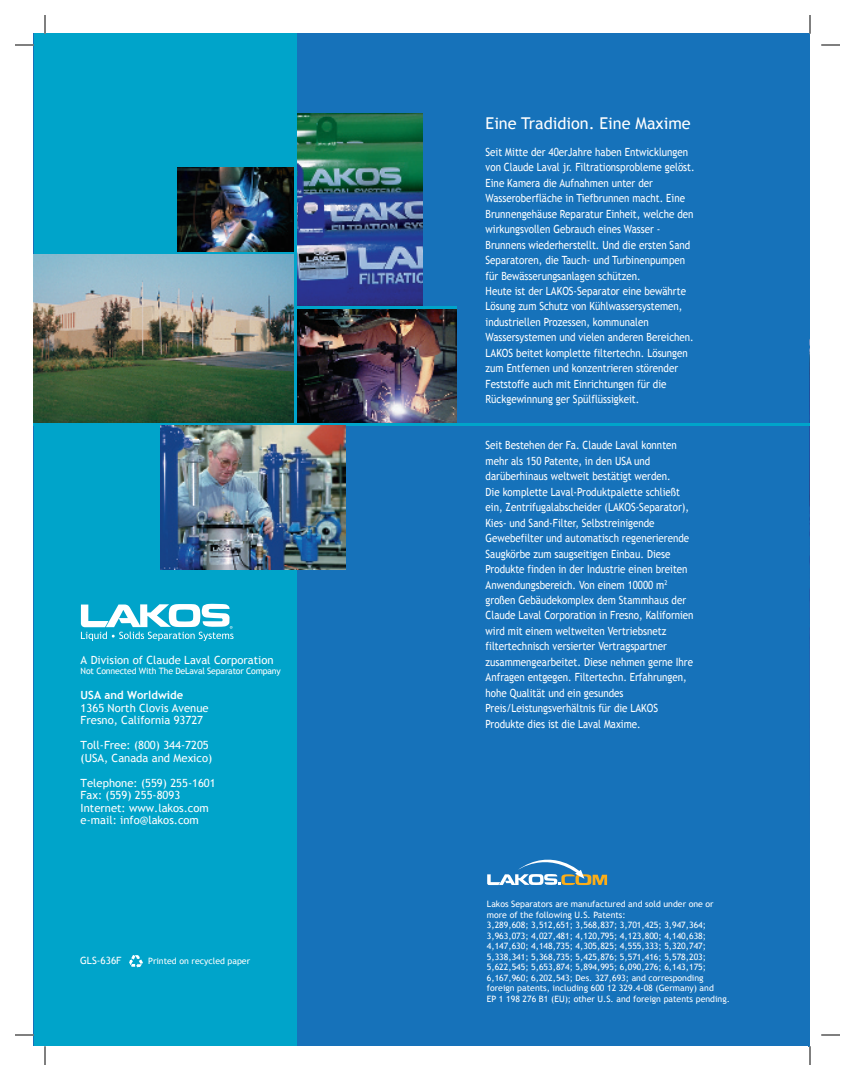
<style>
.page{position:relative;width:855px;height:1080px;background:#fff}
.page>*{position:absolute;margin:0;border:0;box-sizing:border-box;transform-origin:0 0}
.t1{font:16.25px "Trebuchet MS";color:#fff}
.t2{font:11.25px/15.5px "Trebuchet MS";color:#fff;scale:.87 1}
.t3{font:11.25px/12.5px "Trebuchet MS";color:#fff}
.t4{font:700 11.25px "Trebuchet MS";color:#fff}
.t5{font:10px "Trebuchet MS";color:#fff}
.t6{font:8.75px/10.5px "Trebuchet MS";color:#fff}
.t7{font:8.75px "Trebuchet MS";letter-spacing:-.02em;color:#fff}
</style>
<div class="page">
<img style="left:809px;top:34px;width:1px;height:1012px">
<div style="left:34px;top:34px;width:775px;height:1012px;background:#1672ba"></div>
<div style="left:34px;top:34px;width:262px;height:1012px;background:#00a4ca"></div>
<img style="left:34px;top:254px;width:260px;height:169px">
<img style="left:297px;top:308px;width:160px;height:115px">
<img style="left:178px;top:168px;width:116px;height:84px">
<img style="left:297px;top:114px;width:126px;height:192px">
<hr style="left:294px;top:34px;width:3px;height:1012px;background:#00a4ca">
<hr style="left:34px;top:423px;width:776px;height:3px;background:#00a4ca">
<hr style="left:295px;top:306px;width:162px;height:2px;background:#00a4ca">
<img style="left:160px;top:426px;width:186px;height:143px">
<svg style="left:129px;top:955px;width:14px;height:13px"></svg>
<svg style="left:487px;top:859px;width:120px;height:26px"></svg>
<svg style="left:81px;top:604px;width:153px;height:37px"></svg>
<svg style="left:15px;top:44px;width:19px;height:2px"></svg>
<svg style="left:821px;top:44px;width:19px;height:2px"></svg>
<svg style="left:15px;top:1034px;width:19px;height:2px"></svg>
<svg style="left:821px;top:1034px;width:19px;height:2px"></svg>
<svg style="left:44px;top:15px;width:2px;height:19px"></svg>
<svg style="left:44px;top:1046px;width:2px;height:19px"></svg>
<svg style="left:809px;top:15px;width:2px;height:19px"></svg>
<svg style="left:809px;top:1046px;width:2px;height:19px"></svg>
<p class="t3" style="left:81px;top:654px;width:194px">A Division of Claude Laval Corporation</p>
<p class="t7" style="left:81px;top:666px;width:202px">Not Connected With The DeLaval Separator Company</p>
<p class="t4" style="left:81px;top:689px;width:104px">USA and Worldwide</p>
<p class="t3" style="left:81px;top:702px;width:129px">1365 North Clovis Avenue<br>Fresno, California 93727</p>
<p class="t3" style="left:81px;top:739px;width:133px">Toll-Free: (800) 344-7205 (USA, Canada and Mexico)</p>
<p class="t3" style="left:81px;top:777px;width:137px">Telephone: (559) 255-1601<br>Fax: (559) 255-8093<br>Internet: www.lakos.com e-mail: info@lakos.com</p>
<p class="t5" style="left:80px;top:954px;width:43px">GLS-636F</p>
<p class="t6" style="left:148px;top:955px;width:103px">Printed on recycled paper</p>
<h1 class="t1" style="left:486px;top:114px;width:207px">Eine Tradidion. Eine Maxime</h1>
<p class="t2" style="left:486px;top:144px;width:242px">Seit Mitte der 40erJahre haben Entwicklungen von Claude Laval jr. Filtrationsprobleme gelöst.<br>Eine Kamera die Aufnahmen unter der Wasseroberfläche in Tiefbrunnen macht. Eine Brunnengehäuse Reparatur Einheit, welche den wirkungsvollen Gebrauch eines Wasser - Brunnens wiederherstellt. Und die ersten Sand Separatoren, die Tauch- und Turbinenpumpen für Bewässerungsanlagen schützen.<br>Heute ist der LAKOS-Separator eine bewährte Lösung zum Schutz von Kühlwassersystemen, industriellen Prozessen, kommunalen Wassersystemen und vielen anderen Bereichen.<br>LAKOS beitet komplette filtertechn. Lösungen zum Entfernen und konzentrieren störender Feststoffe auch mit Einrichtungen für die Rückgewinnung ger Spülflüssigkeit.</p>
<p class="t2" style="left:486px;top:438px;width:241px">Seit Bestehen der Fa. Claude Laval konnten mehr als 150 Patente, in den USA und darüberhinaus weltweit bestätigt werden.<br>Die komplette Laval-Produktpalette schließt ein, Zentrifugalabscheider (LAKOS-Separator), Kies- und Sand-Filter, Selbstreinigende Gewebefilter und automatisch regenerierende Saugkörbe zum saugseitigen Einbau. Diese Produkte finden in der Industrie einen breiten Anwendungsbereich. Von einem 10000 m<sup>2 </sup>großen Gebäudekomplex dem Stammhaus der Claude Laval Corporation in Fresno, Kalifornien wird mit einem weltweiten Vertriebsnetz filtertechnisch versierter Vertragspartner zusammengearbeitet. Diese nehmen gerne Ihre Anfragen entgegen. Filtertechn. Erfahrungen, hohe Qualität und ein gesundes Preis/Leistungsverhältnis für die LAKOS Produkte dies ist die Laval Maxime.</p>
<p class="t6" style="left:487px;top:899px;width:245px">Lakos Separators are manufactured and sold under one or more of the following U.S. Patents:<br>3,289,608; 3,512,651; 3,568,837; 3,701,425; 3,947,364; 3,963,073; 4,027,481; 4,120,795; 4,123,800; 4,140,638; 4,147,630; 4,148,735; 4,305,825; 4,555,333; 5,320,747; 5,338,341; 5,368,735; 5,425,876; 5,571,416; 5,578,203; 5,622,545; 5,653,874; 5,894,995; 6,090,276; 6,143,175; 6,167,960; 6,202,543; Des. 327,693; and corresponding foreign patents, including 600 12 329.4-08 (Germany) and<br>EP 1 198 276 B1 (EU); other U.S. and foreign patents pending.</p>
</div>
